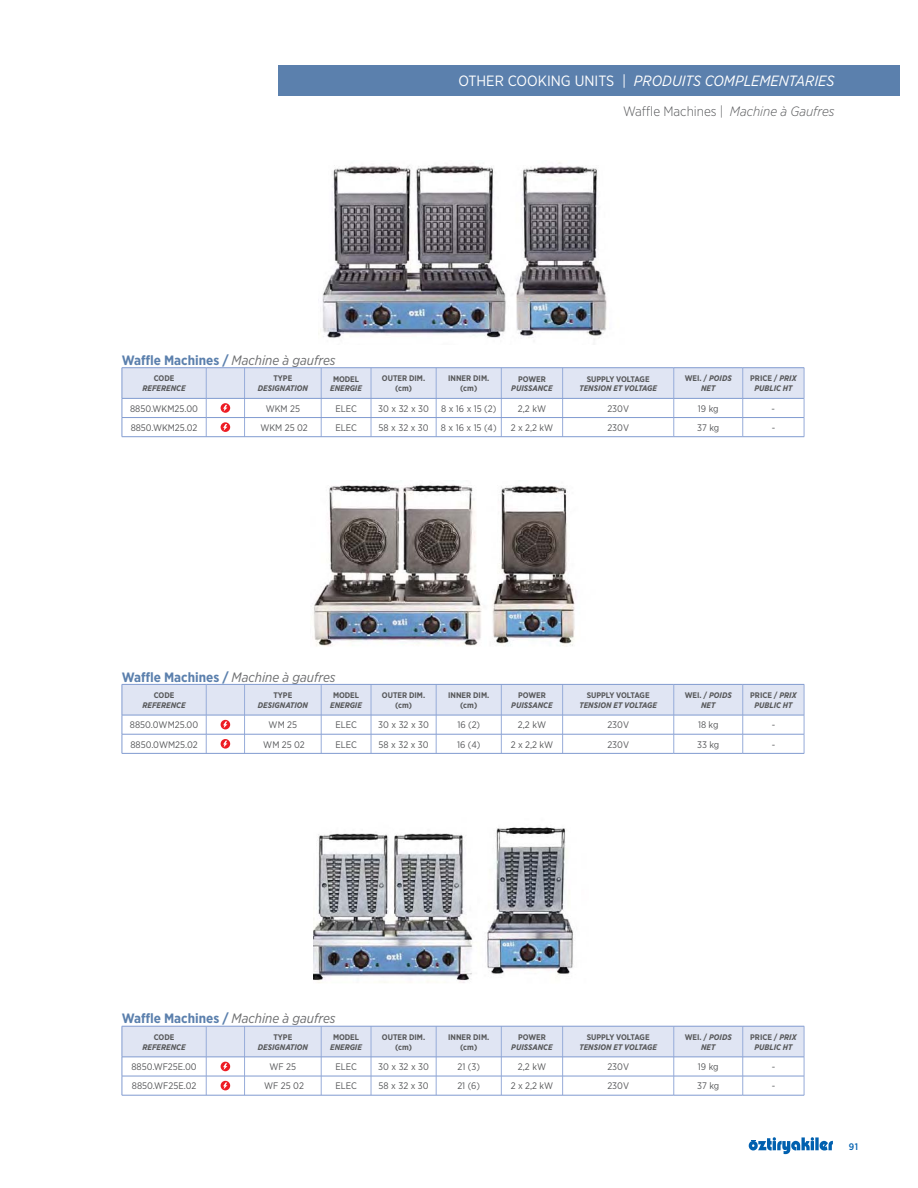
<style>
.page{position:relative;width:918px;height:1188px;background:#fff}
.page>*{position:absolute;margin:0;border:0;box-sizing:border-box;transform-origin:0 0}
.t1{font:italic 14.85px "Gotham Narrow";color:#fff}
.t2{font:700 13.5px "Gotham Narrow";color:#5b80ad}
.t3{font:300 13.5px "Gotham Narrow";color:#58595b}
.t4{font:9.45px "Gotham Narrow";color:#58595b}
.t5{font:500 9.45px "Gotham Narrow";color:#0060af}
.t6{font:italic 700 8.1px/9.8px "Gotham Narrow";color:#58595b;text-align:center}
.t7{font:700 8.1px/9.8px "Gotham Narrow";color:#58595b;text-align:center}
.s1{font-style:normal}
.s2{font-style:italic}
.s3{font-weight:400;font-style:italic;color:#6d6e70}
</style>
<div class="page">
<svg style="left:749px;top:1137px;width:84px;height:17px"></svg>
<div style="left:279px;top:65px;width:613px;height:31px;background:#5b80ad"></div>
<hr style="left:122px;top:367px;width:84px;height:1px;background:#819bd0">
<hr style="left:206px;top:367px;width:468px;height:1px;background:#819bd0">
<hr style="left:674px;top:367px;width:69px;height:1px;background:#819bd0">
<hr style="left:743px;top:367px;width:61px;height:1px;background:#819bd0">
<svg style="left:122px;top:368px;width:683px;height:69px"></svg>
<hr style="left:122px;top:753px;width:552px;height:1px;background:#819bd0">
<hr style="left:674px;top:753px;width:69px;height:1px;background:#819bd0">
<hr style="left:743px;top:753px;width:61px;height:1px;background:#819bd0">
<svg style="left:122px;top:684px;width:683px;height:69px"></svg>
<hr style="left:122px;top:1095px;width:552px;height:1px;background:#819bd0">
<hr style="left:674px;top:1095px;width:69px;height:1px;background:#819bd0">
<hr style="left:743px;top:1095px;width:61px;height:1px;background:#819bd0">
<svg style="left:122px;top:1026px;width:683px;height:69px"></svg>
<img style="left:318px;top:162px;width:289px;height:178px">
<img style="left:312px;top:484px;width:263px;height:162px">
<img style="left:313px;top:826px;width:260px;height:157px">
<h1 class="t1" style="left:458px;top:76px;width:378px"><span class="s1">OTHER COOKING UNITS |</span> PRODUITS COMPLEMENTARIES</h1>
<h2 class="t3" style="left:623px;top:106px;width:213px">Waffle Machines | <span class="s2">Machine à Gaufres</span></h2>
<h2 class="t2" style="left:122px;top:352px;width:215px">Waffle Machines / <span class="s3">Machine à gaufres</span></h2>
<p class="t7" style="left:154px;top:374px;width:22px">CODE</p>
<p class="t6" style="left:142px;top:384px;width:45px">REFERENCE</p>
<p class="t7" style="left:333px;top:374px;width:28px">MODEL</p>
<p class="t6" style="left:330px;top:384px;width:33px">ENERGIE</p>
<p class="t7" style="left:382px;top:374px;width:45px">OUTER DIM. (cm)</p>
<p class="t7" style="left:448px;top:374px;width:43px">INNER DIM. (cm)</p>
<p class="t7" style="left:518px;top:374px;width:29px">POWER</p>
<p class="t7" style="left:273px;top:374px;width:20px">TYPE</p>
<p class="t6" style="left:258px;top:384px;width:52px">DESIGNATION</p>
<p class="t6" style="left:511px;top:384px;width:43px">PUISSANCE</p>
<p class="t7" style="left:587px;top:374px;width:65px">SUPPLY VOLTAGE</p>
<p class="t6" style="left:579px;top:384px;width:79px">TENSION ET VOLTAGE</p>
<p class="t6" style="left:685px;top:375px;width:49px"><span class="s1">WEI. /</span> POIDS<br>NET</p>
<p class="t6" style="left:750px;top:375px;width:48px"><span class="s1">PRICE /</span> PRIX<br>PUBLIC HT</p>
<p class="t4" style="left:130px;top:405px;width:69px">8850.WKM25.00</p>
<p class="t4" style="left:266px;top:405px;width:36px">WKM 25</p>
<p class="t4" style="left:335px;top:405px;width:23px">ELEC</p>
<p class="t4" style="left:378px;top:405px;width:52px">30 x 32 x 30</p>
<p class="t4" style="left:441px;top:405px;width:57px">8 x 16 x 15 (2)</p>
<p class="t4" style="left:518px;top:405px;width:30px">2,2 kW</p>
<p class="t4" style="left:607px;top:405px;width:23px">230V</p>
<p class="t4" style="left:698px;top:405px;width:22px">19 kg</p>
<p class="t4" style="left:772px;top:405px;width:5px">-</p>
<p class="t4" style="left:131px;top:424px;width:68px">8850.WKM25.02</p>
<p class="t4" style="left:260px;top:424px;width:49px">WKM 25 02</p>
<p class="t4" style="left:335px;top:424px;width:23px">ELEC</p>
<p class="t4" style="left:379px;top:424px;width:52px">58 x 32 x 30</p>
<p class="t4" style="left:441px;top:424px;width:57px">8 x 16 x 15 (4)</p>
<p class="t4" style="left:511px;top:424px;width:44px">2 x 2,2 kW</p>
<p class="t4" style="left:607px;top:424px;width:23px">230V</p>
<p class="t4" style="left:697px;top:424px;width:23px">37 kg</p>
<p class="t4" style="left:772px;top:424px;width:5px">-</p>
<h2 class="t2" style="left:122px;top:669px;width:215px">Waffle Machines / <span class="s3">Machine à gaufres</span></h2>
<p class="t7" style="left:154px;top:690px;width:22px">CODE</p>
<p class="t6" style="left:142px;top:701px;width:45px">REFERENCE</p>
<p class="t7" style="left:333px;top:691px;width:28px">MODEL</p>
<p class="t6" style="left:330px;top:701px;width:33px">ENERGIE</p>
<p class="t7" style="left:382px;top:690px;width:45px">OUTER DIM. (cm)</p>
<p class="t7" style="left:448px;top:690px;width:43px">INNER DIM. (cm)</p>
<p class="t7" style="left:518px;top:691px;width:29px">POWER</p>
<p class="t7" style="left:273px;top:690px;width:20px">TYPE</p>
<p class="t6" style="left:258px;top:701px;width:52px">DESIGNATION</p>
<p class="t6" style="left:511px;top:701px;width:43px">PUISSANCE</p>
<p class="t7" style="left:587px;top:691px;width:65px">SUPPLY VOLTAGE</p>
<p class="t6" style="left:579px;top:701px;width:79px">TENSION ET VOLTAGE</p>
<p class="t6" style="left:685px;top:691px;width:49px"><span class="s1">WEI. /</span> POIDS<br>NET</p>
<p class="t6" style="left:750px;top:691px;width:48px"><span class="s1">PRICE /</span> PRIX<br>PUBLIC HT</p>
<p class="t4" style="left:130px;top:722px;width:70px">8850.0WM25.00</p>
<p class="t4" style="left:269px;top:722px;width:30px">WM 25</p>
<p class="t4" style="left:335px;top:722px;width:23px">ELEC</p>
<p class="t4" style="left:378px;top:722px;width:52px">30 x 32 x 30</p>
<p class="t4" style="left:457px;top:722px;width:24px">16 (2)</p>
<p class="t4" style="left:518px;top:722px;width:30px">2,2 kW</p>
<p class="t4" style="left:607px;top:722px;width:23px">230V</p>
<p class="t4" style="left:698px;top:722px;width:22px">18 kg</p>
<p class="t4" style="left:772px;top:722px;width:5px">-</p>
<p class="t4" style="left:130px;top:741px;width:69px">8850.0WM25.02</p>
<p class="t4" style="left:263px;top:741px;width:43px">WM 25 02</p>
<p class="t4" style="left:335px;top:741px;width:23px">ELEC</p>
<p class="t4" style="left:379px;top:741px;width:52px">58 x 32 x 30</p>
<p class="t4" style="left:457px;top:741px;width:25px">16 (4)</p>
<p class="t4" style="left:511px;top:741px;width:44px">2 x 2,2 kW</p>
<p class="t4" style="left:607px;top:741px;width:23px">230V</p>
<p class="t4" style="left:697px;top:741px;width:24px">33 kg</p>
<p class="t4" style="left:772px;top:741px;width:5px">-</p>
<h2 class="t2" style="left:122px;top:1011px;width:215px">Waffle Machines / <span class="s3">Machine à gaufres</span></h2>
<p class="t7" style="left:154px;top:1032px;width:22px">CODE</p>
<p class="t6" style="left:142px;top:1043px;width:45px">REFERENCE</p>
<p class="t7" style="left:333px;top:1032px;width:28px">MODEL</p>
<p class="t6" style="left:330px;top:1043px;width:33px">ENERGIE</p>
<p class="t7" style="left:382px;top:1032px;width:45px">OUTER DIM. (cm)</p>
<p class="t7" style="left:448px;top:1032px;width:43px">INNER DIM. (cm)</p>
<p class="t7" style="left:518px;top:1032px;width:29px">POWER</p>
<p class="t7" style="left:273px;top:1032px;width:20px">TYPE</p>
<p class="t6" style="left:258px;top:1043px;width:52px">DESIGNATION</p>
<p class="t6" style="left:511px;top:1043px;width:43px">PUISSANCE</p>
<p class="t7" style="left:587px;top:1032px;width:65px">SUPPLY VOLTAGE</p>
<p class="t6" style="left:579px;top:1043px;width:79px">TENSION ET VOLTAGE</p>
<p class="t6" style="left:685px;top:1033px;width:49px"><span class="s1">WEI. /</span> POIDS<br>NET</p>
<p class="t6" style="left:750px;top:1033px;width:48px"><span class="s1">PRICE /</span> PRIX<br>PUBLIC HT</p>
<p class="t4" style="left:131px;top:1063px;width:67px">8850.WF25E.00</p>
<p class="t4" style="left:270px;top:1063px;width:28px">WF 25</p>
<p class="t4" style="left:335px;top:1063px;width:23px">ELEC</p>
<p class="t4" style="left:378px;top:1063px;width:52px">30 x 32 x 30</p>
<p class="t4" style="left:458px;top:1063px;width:24px">21 (3)</p>
<p class="t4" style="left:518px;top:1063px;width:30px">2,2 kW</p>
<p class="t4" style="left:607px;top:1063px;width:23px">230V</p>
<p class="t4" style="left:698px;top:1063px;width:22px">19 kg</p>
<p class="t4" style="left:772px;top:1063px;width:5px">-</p>
<p class="t4" style="left:132px;top:1083px;width:66px">8850.WF25E.02</p>
<p class="t4" style="left:264px;top:1083px;width:41px">WF 25 02</p>
<p class="t4" style="left:335px;top:1083px;width:23px">ELEC</p>
<p class="t4" style="left:379px;top:1083px;width:52px">58 x 32 x 30</p>
<p class="t4" style="left:457px;top:1083px;width:24px">21 (6)</p>
<p class="t4" style="left:511px;top:1083px;width:44px">2 x 2,2 kW</p>
<p class="t4" style="left:607px;top:1083px;width:23px">230V</p>
<p class="t4" style="left:697px;top:1083px;width:23px">37 kg</p>
<p class="t4" style="left:772px;top:1083px;width:5px">-</p>
<p class="t5" style="left:849px;top:1141px;width:11px">91</p>
</div>
